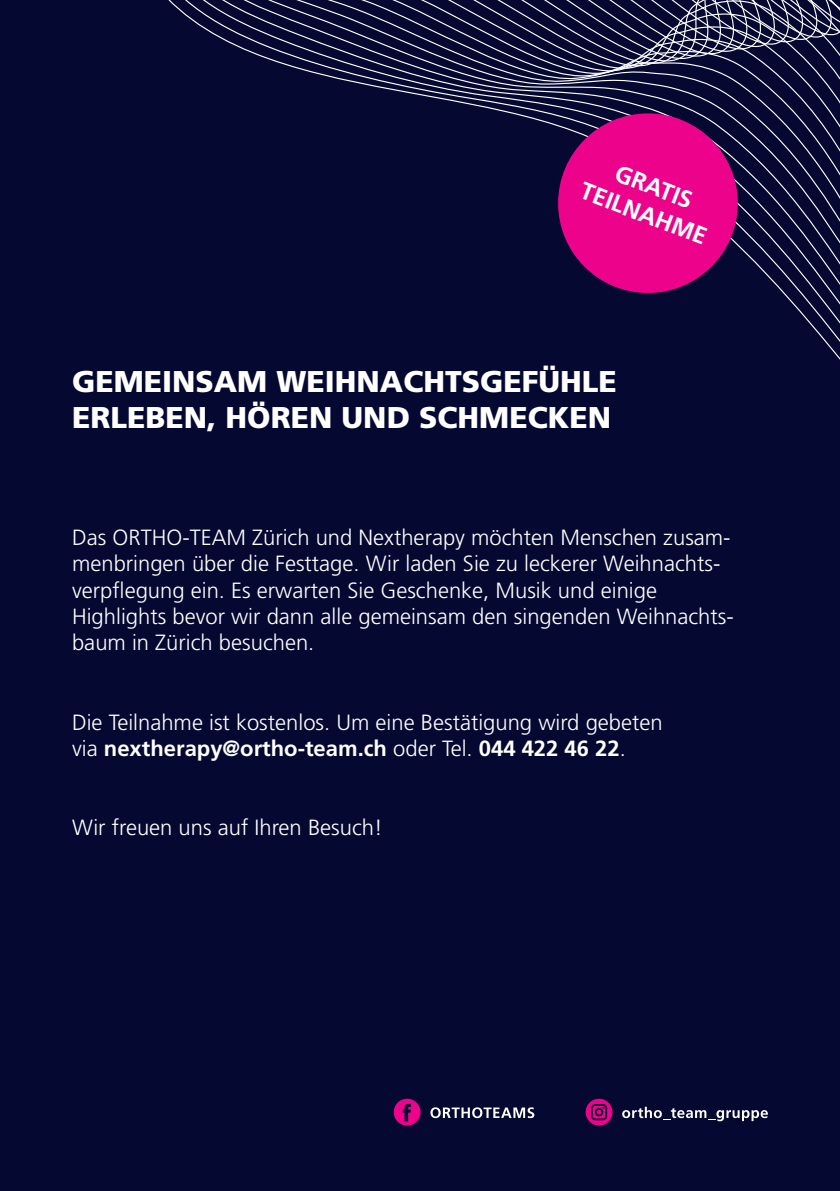
<style>
.page{position:relative;width:840px;height:1191px;background:#fff}
.page>*{position:absolute;margin:0;border:0;box-sizing:border-box;transform-origin:0 0}
.t1{font:900 30px/36px "Frutiger LT Std";color:#fff}
.t2{font:700 24px/28.8px "Frutiger LT Std";color:#fff;text-align:center}
.t3{font:300 22px/26.4px "Frutiger LT Std";color:#fff}
.s1{font-weight:700}
</style>
<div class="page">
<div style="left:0;top:0;width:839px;height:1191px;background:#050830"></div>
<svg style="left:168px;top:0;width:671px;height:359px"></svg>
<div style="left:557px;top:113px;width:180px;height:180px;background:#ed028c;border-radius:50%"></div>
<svg style="left:430px;top:1107px;width:104px;height:11px"></svg>
<div style="left:393px;top:1098px;width:27px;height:27px;background:#ed028c;border-radius:50%"></div>
<svg style="left:402px;top:1104px;width:8px;height:17px"></svg>
<svg style="left:622px;top:1106px;width:145px;height:15px"></svg>
<svg style="left:585px;top:1098px;width:27px;height:27px"></svg>
<p class="t2" style="left:596px;top:149px;width:135px;rotate:21deg">GRATIS<br>TEILNAHME</p>
<h1 class="t1" style="left:72px;top:363px;width:546px">GEMEINSAM WEIHNACHTSGEFÜHLE<br>ERLEBEN, HÖREN UND SCHMECKEN</h1>
<p class="t3" style="left:72px;top:524px;width:662px">Das ORTHO-TEAM Zürich und Nextherapy möchten Menschen zusam&shy;menbringen über die Festtage. Wir laden Sie zu leckerer Weihnachts&shy;verpflegung ein. Es erwarten Sie Geschenke, Musik und einige Highlights bevor wir dann alle gemeinsam den singenden Weihnachts&shy;baum in Zürich besuchen.</p>
<p class="t3" style="left:72px;top:709px;width:592px">Die Teilnahme ist kostenlos. Um eine Bestätigung wird gebeten via <span class="s1">nextherapy@ortho-team.ch</span> oder Tel. <span class="s1">044 422 46 22</span>.</p>
<p class="t3" style="left:72px;top:815px;width:312px">Wir freuen uns auf Ihren Besuch!</p>
</div>
